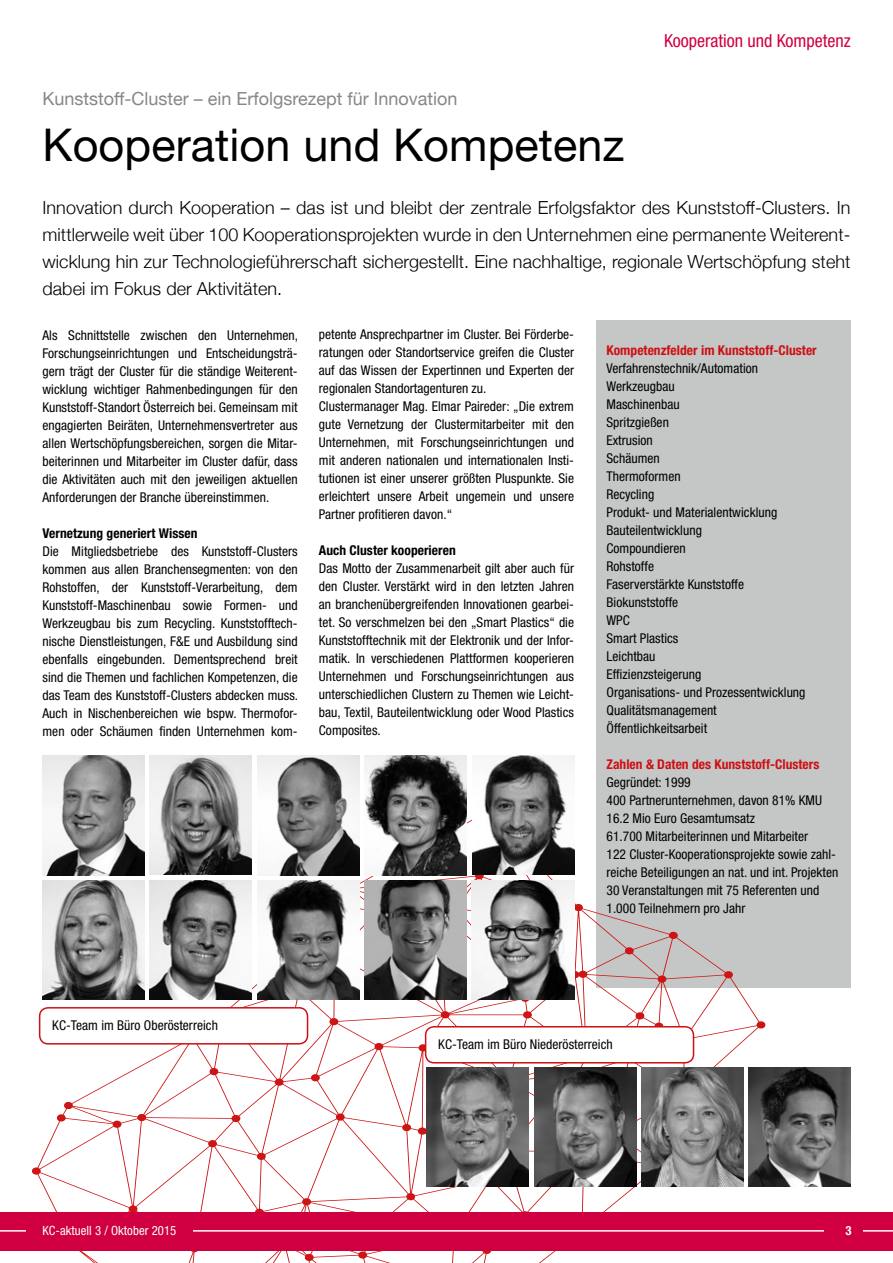
<style>
.page{position:relative;width:893px;height:1263px;background:#fff}
.page>*{position:absolute;margin:0;border:0;box-sizing:border-box;transform-origin:0 0}
.t1{font:45px "Helvetica Neue";letter-spacing:.005em;color:#000}
.t2{font:300 18px/27px "Helvetica Neue";letter-spacing:.005em;color:#000;text-align:justify}
.t3{font:18px "Helvetica Neue";color:#868786}
.t4{font:condensed 18px "Helvetica Neue";color:#d00040}
.t5{font:condensed 13.5px/18px "Helvetica Neue";letter-spacing:.005em;color:#000;text-align:justify}
.t6{font:700 condensed 13.5px "Helvetica Neue";letter-spacing:.005em;color:#cd1013}
.t7{font:700 condensed 13.5px "Helvetica Neue";letter-spacing:.005em;color:#000}
.t8{font:condensed 12.75px "Helvetica Neue";letter-spacing:.005em;color:#fff}
.t9{font:700 condensed 12.75px "Helvetica Neue";color:#fff}
</style>
<div class="page">
<div style="left:596px;top:321px;width:254px;height:667px;background:#c5c6c6"></div>
<svg style="left:31px;top:808px;width:735px;height:455px"></svg>
<img style="left:43px;top:756px;width:102px;height:119px">
<img style="left:150px;top:756px;width:102px;height:119px">
<img style="left:257px;top:756px;width:102px;height:119px">
<img style="left:365px;top:756px;width:102px;height:119px">
<img style="left:472px;top:756px;width:102px;height:119px">
<img style="left:365px;top:880px;width:102px;height:119px">
<img style="left:472px;top:880px;width:102px;height:119px">
<img style="left:258px;top:880px;width:102px;height:119px">
<img style="left:150px;top:880px;width:102px;height:119px">
<img style="left:43px;top:880px;width:102px;height:119px">
<img style="left:427px;top:1067px;width:102px;height:119px">
<img style="left:748px;top:1067px;width:102px;height:119px">
<img style="left:641px;top:1067px;width:102px;height:119px">
<img style="left:534px;top:1067px;width:102px;height:119px">
<div style="left:40px;top:1008px;width:268px;height:36px;background:#fff;border-radius:9px"></div>
<div style="left:39px;top:1007px;width:269px;height:37px;border:2px solid #cd1013;border-radius:9px"></div>
<div style="left:426px;top:1027px;width:267px;height:36px;background:#fff;border-radius:9px"></div>
<div style="left:425px;top:1026px;width:269px;height:37px;border:2px solid #cd1013;border-radius:9px"></div>
<div style="left:0;top:1212px;width:893px;height:38px;background:#d00040"></div>
<hr style="left:0;top:1230px;width:893px;height:1px;background:#fff">
<div style="left:825px;top:1225px;width:38px;height:12px;background:#d00040"></div>
<div style="left:26px;top:1225px;width:167px;height:11px;background:#d00040"></div>
<p class="t4" style="left:664px;top:30px;width:188px">Kooperation und Kompetenz</p>
<p class="t3" style="left:43px;top:86px;width:417px">Kunststoff-Cluster – ein Erfolgsrezept für Innovation</p>
<p class="t1" style="left:43px;top:113px;width:583px">Kooperation und Kompetenz</p>
<p class="t2" style="left:43px;top:192px;width:809px">Innovation durch Kooperation – das ist und bleibt der zentrale Erfolgsfaktor des Kunststoff-Clusters. In mittlerweile weit über 100 Kooperationsprojekten wurde in den Unternehmen eine permanente Weiterent&shy;wicklung hin zur Technologieführerschaft sichergestellt. Eine nachhaltige, regionale Wertschöpfung steht dabei im Fokus der Aktivitäten.</p>
<p class="t5" style="left:319px;top:325px;width:257px">petente Ansprechpartner im Cluster. Bei Förderbe&shy;ratungen oder Standortservice greifen die Cluster auf das Wissen der Expertinnen und Experten der regionalen Standortagenturen zu.</p>
<p class="t5" style="left:319px;top:397px;width:257px">Clustermanager Mag. Elmar Paireder: „Die extrem gute Vernetzung der Clustermitarbeiter mit den Unternehmen, mit Forschungseinrichtungen und mit anderen nationalen und internationalen Insti&shy;tutionen ist einer unserer größten Pluspunkte. Sie erleichtert unsere Arbeit ungemein und unsere Partner profitieren davon.“</p>
<p class="t7" style="left:319px;top:542px;width:138px">Auch Cluster kooperieren</p>
<p class="t5" style="left:319px;top:559px;width:257px">Das Motto der Zusammenarbeit gilt aber auch für den Cluster. Verstärkt wird in den letzten Jahren an branchenübergreifenden Innovationen gearbei&shy;tet. So verschmelzen bei den „Smart Plastics“ die Kunststofftechnik mit der Elektronik und der Infor&shy;matik. In verschiedenen Plattformen kooperieren Unternehmen und Forschungseinrichtungen aus unterschiedlichen Clustern zu Themen wie Leicht&shy;bau, Textil, Bauteilentwicklung oder Wood Plastics Composites.</p>
<p class="t5" style="left:43px;top:326px;width:257px">Als Schnittstelle zwischen den Unternehmen, Forschungseinrichtungen und Entscheidungsträ&shy;gern trägt der Cluster für die ständige Weiterent&shy;wicklung wichtiger Rahmenbedingungen für den Kunststoff-Standort Österreich bei. Gemeinsam mit engagierten Beiräten, Unternehmensvertreter aus allen Wertschöpfungsbereichen, sorgen die Mitar&shy;beiterinnen und Mitarbeiter im Cluster dafür, dass die Aktivitäten auch mit den jeweiligen aktuellen Anforderungen der Branche übereinstimmen.</p>
<p class="t7" style="left:43px;top:525px;width:156px">Vernetzung generiert Wissen</p>
<p class="t5" style="left:43px;top:542px;width:257px">Die Mitgliedsbetriebe des Kunststoff-Clusters kommen aus allen Branchensegmenten: von den Rohstoffen, der Kunststoff-Verarbeitung, dem Kunststoff-Maschinenbau sowie Formen- und Werkzeugbau bis zum Recycling. Kunststofftech&shy;nische Dienstleistungen, F&amp;E und Ausbildung sind ebenfalls eingebunden. Dementsprechend breit sind die Themen und fachlichen Kompetenzen, die das Team des Kunststoff-Clusters abdecken muss.<br>Auch in Nischenbereichen wie bspw. Thermofor&shy;men oder Schäumen finden Unternehmen kom-</p>
<p class="t6" style="left:606px;top:342px;width:212px">Kompetenzfelder im Kunststoff-Cluster</p>
<p class="t5" style="left:606px;top:359px;width:153px">Verfahrenstechnik/Automation</p>
<p class="t5" style="left:606px;top:377px;width:70px">Werkzeugbau</p>
<p class="t5" style="left:606px;top:395px;width:75px">Maschinenbau</p>
<p class="t5" style="left:606px;top:413px;width:64px">Spritzgießen</p>
<p class="t5" style="left:606px;top:431px;width:48px">Extrusion</p>
<p class="t5" style="left:606px;top:449px;width:55px">Schäumen</p>
<p class="t5" style="left:606px;top:467px;width:76px">Thermoformen</p>
<p class="t5" style="left:606px;top:485px;width:49px">Recycling</p>
<p class="t5" style="left:606px;top:503px;width:172px">Produkt- und Materialentwicklung</p>
<p class="t5" style="left:606px;top:521px;width:97px">Bauteilentwicklung</p>
<p class="t5" style="left:606px;top:539px;width:81px">Compoundieren</p>
<p class="t5" style="left:606px;top:557px;width:49px">Rohstoffe</p>
<p class="t5" style="left:606px;top:575px;width:139px">Faserverstärkte Kunststoffe</p>
<p class="t5" style="left:606px;top:593px;width:73px">Biokunststoffe</p>
<p class="t5" style="left:606px;top:611px;width:25px">WPC</p>
<p class="t5" style="left:606px;top:629px;width:73px">Smart Plastics</p>
<p class="t5" style="left:606px;top:647px;width:51px">Leichtbau</p>
<p class="t5" style="left:606px;top:665px;width:96px">Effizienzsteigerung</p>
<p class="t5" style="left:606px;top:683px;width:201px">Organisations- und Prozessentwicklung</p>
<p class="t5" style="left:606px;top:701px;width:112px">Qualitätsmanagement</p>
<p class="t5" style="left:606px;top:719px;width:102px">Öffentlichkeitsarbeit</p>
<p class="t6" style="left:606px;top:756px;width:214px">Zahlen &amp; Daten des Kunststoff-Clusters</p>
<p class="t5" style="left:606px;top:773px;width:86px">Gegründet: 1999</p>
<p class="t5" style="left:606px;top:791px;width:217px">400 Partnerunternehmen, davon 81% KMU</p>
<p class="t5" style="left:606px;top:809px;width:150px">16.2 Mio Euro Gesamtumsatz</p>
<p class="t5" style="left:606px;top:827px;width:203px">61.700 Mitarbeiterinnen und Mitarbeiter</p>
<p class="t5" style="left:606px;top:845px;width:233px">122 Cluster-Kooperationsprojekte sowie zahl&shy;reiche Beteiligungen an nat. und int. Projekten</p>
<p class="t5" style="left:606px;top:881px;width:214px">30 Veranstaltungen mit 75 Referenten und<br>1.000 Teilnehmern pro Jahr</p>
<p class="t5" style="left:52px;top:1016px;width:167px">KC-Team im Büro Oberösterreich</p>
<p class="t5" style="left:438px;top:1035px;width:176px">KC-Team im Büro Niederösterreich</p>
<p class="t8" style="left:42px;top:1223px;width:135px">KC-aktuell 3 / Oktober 2015</p>
<p class="t9" style="left:846px;top:1223px;width:8px">3</p>
</div>
